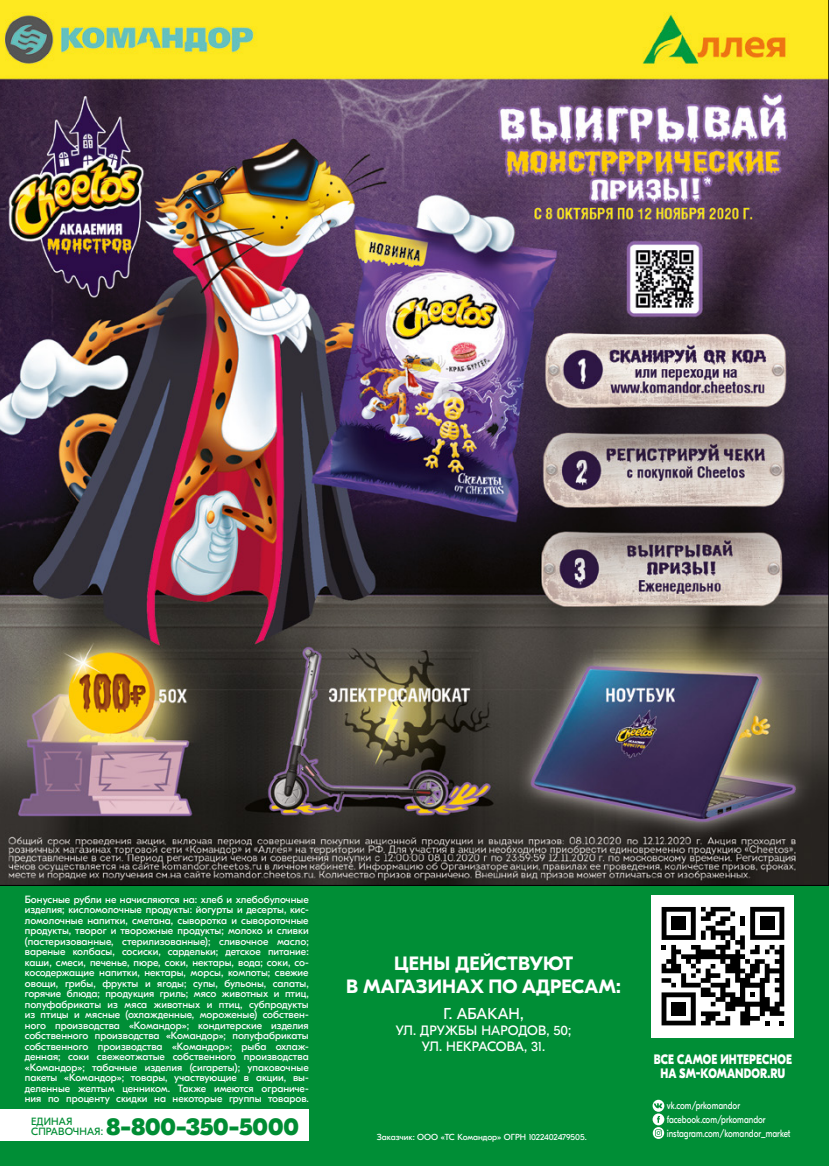
<style>
.page{position:relative;width:829px;height:1166px;background:#fff}
.page>*{position:absolute;margin:0;border:0;box-sizing:border-box;transform-origin:0 0}
.t1{font:800 24.5px "GT Eesti Pro Display";color:#008d34}
.t2{font:700 19.25px/23.1px "GT Eesti Pro Display";letter-spacing:.01em;color:#fff;text-align:center}
.t3{font:15.75px "GT Eesti Pro Display";letter-spacing:.01em;color:#fff}
.t4{font:800 13.65px/14px "GT Eesti Pro Display";letter-spacing:.01em;color:#fff;text-align:center;scale:.8 1}
.t5{font:13.47px/15.8px "GT Eesti Pro Display";letter-spacing:-.01em;color:#fff;text-align:center}
.t6{font:10.5px/10.5px "GT Eesti Pro Display";color:#fff;text-align:justify}
.t7{font:10.5px/14px "GT Eesti Pro Display";color:#fff;scale:.8 1}
.t8{font:10.5px/10.5px "GT Eesti Pro Display";letter-spacing:.01em;color:#008d34}
.t9{font:8.75px "GT Eesti Pro Display";color:#fff}
</style>
<div class="page">
<div style="left:0;top:885px;width:828px;height:281px;background:#008e36"></div>
<div style="left:0;top:1109px;width:309px;height:31px;background:#fff"></div>
<div style="left:651px;top:895px;width:143px;height:142px;background:#fff"></div>
<svg style="left:661px;top:907px;width:123px;height:118px"></svg>
<div style="left:671px;top:916px;width:14px;height:14px;background:#000"></div>
<div style="left:759px;top:916px;width:15px;height:14px;background:#000"></div>
<div style="left:671px;top:1002px;width:14px;height:14px;background:#000"></div>
<svg style="left:652px;top:1100px;width:12px;height:39px"></svg>
<img style="left:0;top:0;width:828px;height:885px">
<p class="t6" style="left:25px;top:894px;width:285px">Бонусные рубли не начисляются на: хлеб и хлебобулочные изделия; кисломолочные продукты: йогурты и десерты, кис&shy;ломолочные напитки, сметана, сыворотка и сывороточные продукты, творог и творожные продукты; молоко и сливки (пастеризованные, стерилизованные); сливочное масло; вареные колбасы, сосиски, сардельки; детское питание: каши, смеси, печенье, пюре, соки, нектары, вода; соки, со&shy;косодержащие напитки, нектары, морсы, компоты; свежие овощи, грибы, фрукты и ягоды; супы, бульоны, салаты, горячие блюда; продукция гриль; мясо животных и птиц, полуфабрикаты из мяса животных и птиц, субпродукты из птицы и мясные (охлажденные, мороженые) собствен&shy;ного производства «Командор»; кондитерские изделия собственного производства «Командор»; полуфабрикаты собственного производства «Командор»; рыба охлаж&shy;денная; соки свежеотжатые собственного производства «Командор»; табачные изделия (сигареты); упаковочные пакеты «Командор»; товары, участвующие в акции, вы&shy;деленные желтым ценником. Также имеются ограниче&shy;ния по проценту скидки на некоторые группы товаров.</p>
<p class="t8" style="left:31px;top:1116px;width:73px">ЕДИНАЯ<br>СПРАВОЧНАЯ:</p>
<h1 class="t1" style="left:106px;top:1112px;width:194px">8-800-350-5000</h1>
<h2 class="t2" style="left:346px;top:952px;width:276px">ЦЕНЫ ДЕЙСТВУЮТ<br>В МАГАЗИНАХ ПО АДРЕСАМ:</h2>
<h3 class="t3" style="left:443px;top:1005px;width:82px">Г. АБАКАН,</h3>
<p class="t5" style="left:395px;top:1023px;width:177px">УЛ. ДРУЖБЫ НАРОДОВ, 50;<br>УЛ. НЕКРАСОВА, 31.</p>
<p class="t9" style="left:377px;top:1132px;width:211px">Заказчик: ООО «ТС Командор» ОГРН 1022402479505.</p>
<p class="t4" style="left:653px;top:1053px;width:174px">ВСЕ САМОЕ ИНТЕРЕСНОЕ<br>НА SM-KOMANDOR.RU</p>
<p class="t7" style="left:666px;top:1098px;width:156px">vk.com/prkomandor facebook.com/prkomandor instagram.com/komandor_market</p>
</div>
